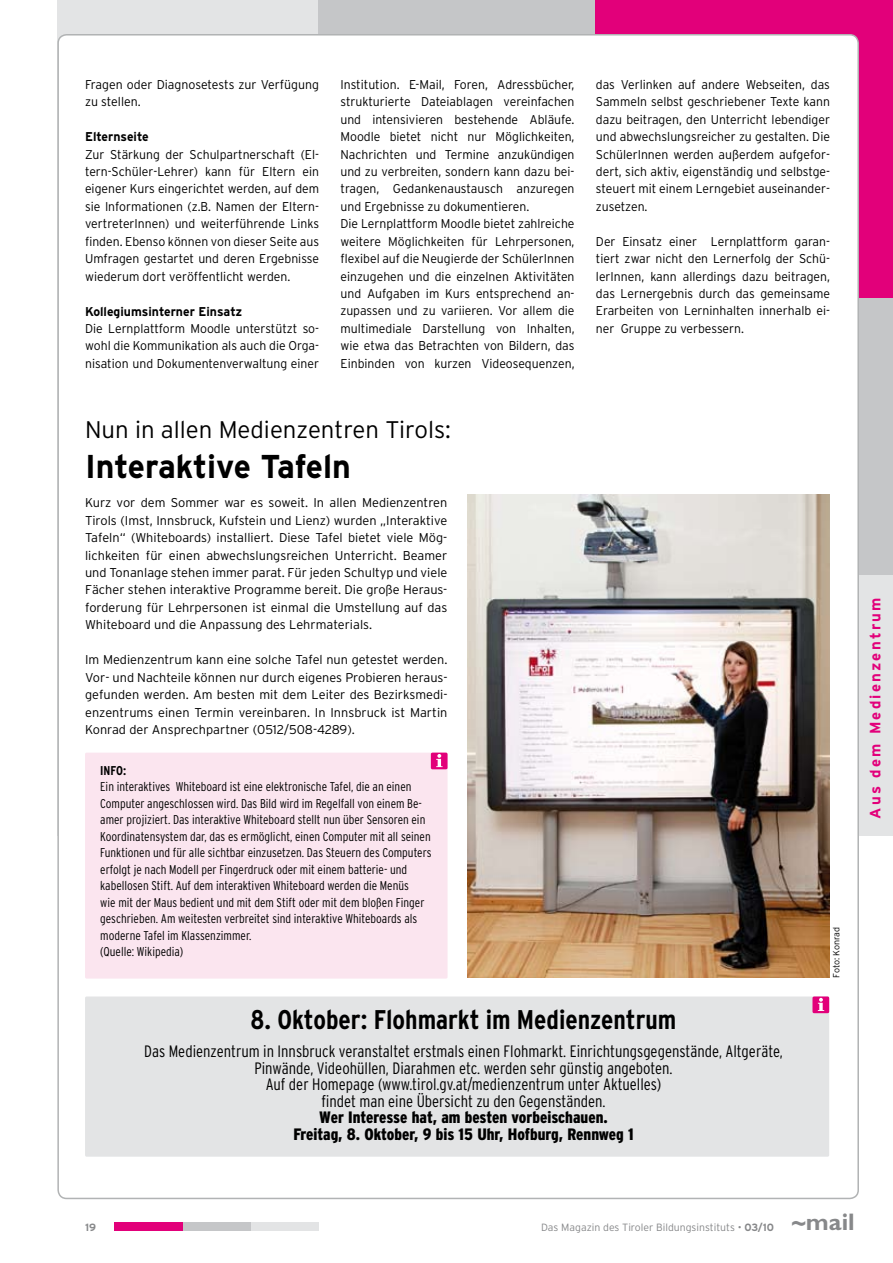
<style>
.page{position:relative;width:893px;height:1263px;background:#fff}
.page>*{position:absolute;margin:0;border:0;box-sizing:border-box;transform-origin:0 0}
.t1{font:700 33px "Interstate";color:#000}
.t2{font:700 condensed 27px "Interstate";color:#000}
.t3{font:300 24px "Interstate";color:#000}
.t4{font:700 24px "Gill Sans Std";color:#87888a}
.t5{font:300 condensed 16.5px/16.5px "Interstate";color:#000;text-align:center}
.t6{font:900 condensed 16.5px/16.5px "Interstate";color:#000;text-align:center}
.t7{font:700 15px "Interstate";letter-spacing:.15em;color:#e2007a}
.t8{font:300 12.75px/17.4px "Interstate";color:#000;text-align:justify;scale:.96 1}
.t9{font:300 12.75px/17.4px "Interstate";color:#000;text-align:justify}
.t10{font:300 condensed 12.75px/16.5px "Interstate";color:#000}
.t11{font:700 12.75px "Interstate";color:#000;scale:.96 1}
.t12{font:700 condensed 12.75px "Interstate";color:#000}
.t13{font:300 10.5px "Interstate";color:#87888a}
.t14{font:700 10.5px "Interstate";color:#87888a}
.t15{font:300 9px "Interstate";letter-spacing:-.01em;color:#000}
.s1{font-weight:700}
</style>
<div class="page">
<div style="left:57px;top:0;width:836px;height:836px;background:#e3e4e5"></div>
<div style="left:319px;top:0;width:574px;height:574px;background:#c5c6c8"></div>
<div style="left:595px;top:0;width:298px;height:298px;background:#e2007a"></div>
<div style="left:58px;top:35px;width:800px;height:1163px;background:#fff;border-radius:9px"></div>
<div style="left:115px;top:1222px;width:204px;height:9px;background:#e3e4e5"></div>
<div style="left:115px;top:1222px;width:136px;height:9px;background:#c5c6c8"></div>
<div style="left:115px;top:1222px;width:68px;height:9px;background:#e2007a"></div>
<div style="left:85px;top:753px;width:363px;height:225px;background:#fbe5ef;border-radius:2px"></div>
<div style="left:431px;top:753px;width:17px;height:16px;background:#e2007a;border-radius:2px"></div>
<svg style="left:436px;top:754px;width:7px;height:13px"></svg>
<div style="left:85px;top:996px;width:744px;height:161px;background:#e3e4e5;border-radius:2px"></div>
<div style="left:812px;top:996px;width:17px;height:17px;background:#e2007a;border-radius:2px"></div>
<svg style="left:818px;top:998px;width:6px;height:13px"></svg>
<img style="left:468px;top:494px;width:361px;height:484px">
<p class="t9" style="left:85px;top:76px;width:236px">Fragen oder Diagnosetests zur Verfügung zu stellen.</p>
<p class="t11" style="left:85px;top:130px;width:68px">Elternseite</p>
<p class="t8" style="left:85px;top:145px;width:245px">Zur Stärkung der Schulpartnerschaft (El&shy;tern-Schüler-Lehrer) kann für Eltern ein eigener Kurs eingerichtet werden, auf dem sie Informationen (z.B. Namen der Eltern&shy;vertreterInnen) und weiterführende Links finden. Ebenso können von dieser Seite aus Umfragen gestartet und deren Ergebnisse wiederum dort veröffentlicht werden.</p>
<p class="t11" style="left:85px;top:304px;width:165px">Kollegiumsinterner Einsatz</p>
<p class="t8" style="left:85px;top:320px;width:245px">Die Lernplattform Moodle unterstützt so&shy;wohl die Kommunikation als auch die Orga&shy;nisation und Dokumentenverwaltung einer</p>
<p class="t8" style="left:340px;top:76px;width:245px;text-align:left">Institution. E-Mail, Foren, Adressbücher, strukturierte Dateiablagen vereinfachen und intensivieren bestehende Abläufe.<br>Moodle bietet nicht nur Möglichkeiten, Nachrichten und Termine anzukündigen und zu verbreiten, sondern kann dazu bei&shy;tragen, Gedankenaustausch anzuregen und Ergebnisse zu dokumentieren.<br>Die Lernplattform Moodle bietet zahlreiche weitere Möglichkeiten für Lehrpersonen, flexibel auf die Neugierde der SchülerInnen einzugehen und die einzelnen Aktivitäten und Aufgaben im Kurs entsprechend an&shy;zupassen und zu variieren. Vor allem die multimediale Darstellung von Inhalten, wie etwa das Betrachten von Bildern, das Einbinden von kurzen Videosequenzen,</p>
<p class="t8" style="left:596px;top:75px;width:245px">das Verlinken auf andere Webseiten, das Sammeln selbst geschriebener Texte kann dazu beitragen, den Unterricht lebendiger und abwechslungsreicher zu gestalten. Die SchülerInnen werden außerdem aufgefor&shy;dert, sich aktiv, eigenständig und selbstge&shy;steuert mit einem Lerngebiet auseinander&shy;zusetzen.</p>
<p class="t8" style="left:596px;top:232px;width:245px">Der Einsatz einer Lernplattform garan&shy;tiert zwar nicht den Lernerfolg der Schü&shy;lerInnen, kann allerdings dazu beitragen, das Lernergebnis durch das gemeinsame Erarbeiten von Lerninhalten innerhalb ei&shy;ner Gruppe zu verbessern.</p>
<h3 class="t3" style="left:85px;top:416px;width:367px">Nun in allen Medienzentren Tirols:</h3>
<h1 class="t1" style="left:85px;top:448px;width:267px">Interaktive Tafeln</h1>
<p class="t9" style="left:85px;top:494px;width:364px">Kurz vor dem Sommer war es soweit. In allen Medienzentren Tirols (Imst, Innsbruck, Kufstein und Lienz) wurden „Interaktive Tafeln“ (Whiteboards) installiert. Diese Tafel bietet viele Mög&shy;lichkeiten für einen abwechslungsreichen Unterricht. Beamer und Tonanlage stehen immer parat. Für jeden Schultyp und viele Fächer stehen interaktive Programme bereit. Die große Heraus&shy;forderung für Lehrpersonen ist einmal die Umstellung auf das Whiteboard und die Anpassung des Lehrmaterials.</p>
<p class="t9" style="left:85px;top:651px;width:364px">Im Medienzentrum kann eine solche Tafel nun getestet werden.<br>Vor- und Nachteile können nur durch eigenes Probieren heraus&shy;gefunden werden. Am besten mit dem Leiter des Bezirksmedi&shy;enzentrums einen Termin vereinbaren. In Innsbruck ist Martin Konrad der Ansprechpartner (0512/508-4289).</p>
<p class="t12" style="left:100px;top:763px;width:28px">INFO:</p>
<p class="t10" style="left:100px;top:778px;width:333px">Ein interaktives Whiteboard ist eine elektronische Tafel, die an einen Computer angeschlossen wird. Das Bild wird im Regelfall von einem Be&shy;amer projiziert. Das interaktive Whiteboard stellt nun über Sensoren ein Koordinatensystem dar, das es ermöglicht, einen Computer mit all seinen Funktionen und für alle sichtbar einzusetzen. Das Steuern des Computers erfolgt je nach Modell per Fingerdruck oder mit einem batterie- und kabellosen Stift. Auf dem interaktiven Whiteboard werden die Menüs<br>wie mit der Maus bedient und mit dem Stift oder mit dem bloßen Finger geschrieben. Am weitesten verbreitet sind interaktive Whiteboards als moderne Tafel im Klassenzimmer.<br>(Quelle: Wikipedia)</p>
<h2 class="t2" style="left:251px;top:1004px;width:427px">8. Oktober: Flohmarkt im Medienzentrum</h2>
<p class="t5" style="left:144px;top:1043px;width:640px">Das Medienzentrum in Innsbruck veranstaltet erstmals einen Flohmarkt. Einrichtungsgegenstände, Altgeräte, Pinwände, Videohüllen, Diarahmen etc. werden sehr günstig angeboten.<br>Auf der Homepage (www.tirol.gv.at/medienzentrum unter Aktuelles)<br>findet man eine Übersicht zu den Gegenständen.</p>
<p class="t6" style="left:293px;top:1109px;width:342px">Wer Interesse hat, am besten vorbeischauen.<br>Freitag, 8. Oktober, 9 bis 15 Uhr, Hofburg, Rennweg 1</p>
<p class="t15" style="left:831px;top:977px;width:52px;rotate:-90deg">Foto: Konrad</p>
<p class="t7" style="left:867px;top:819px;width:223px;rotate:-90deg">Aus dem Medienzentrum</p>
<p class="t14" style="left:85px;top:1221px;width:13px">19</p>
<p class="t13" style="left:541px;top:1221px;width:234px">Das Magazin des Tiroler Bildungsinstituts • <span class="s1">03/10</span></p>
<h3 class="t4" style="left:792px;top:1208px;width:64px">~mail</h3>
</div>
